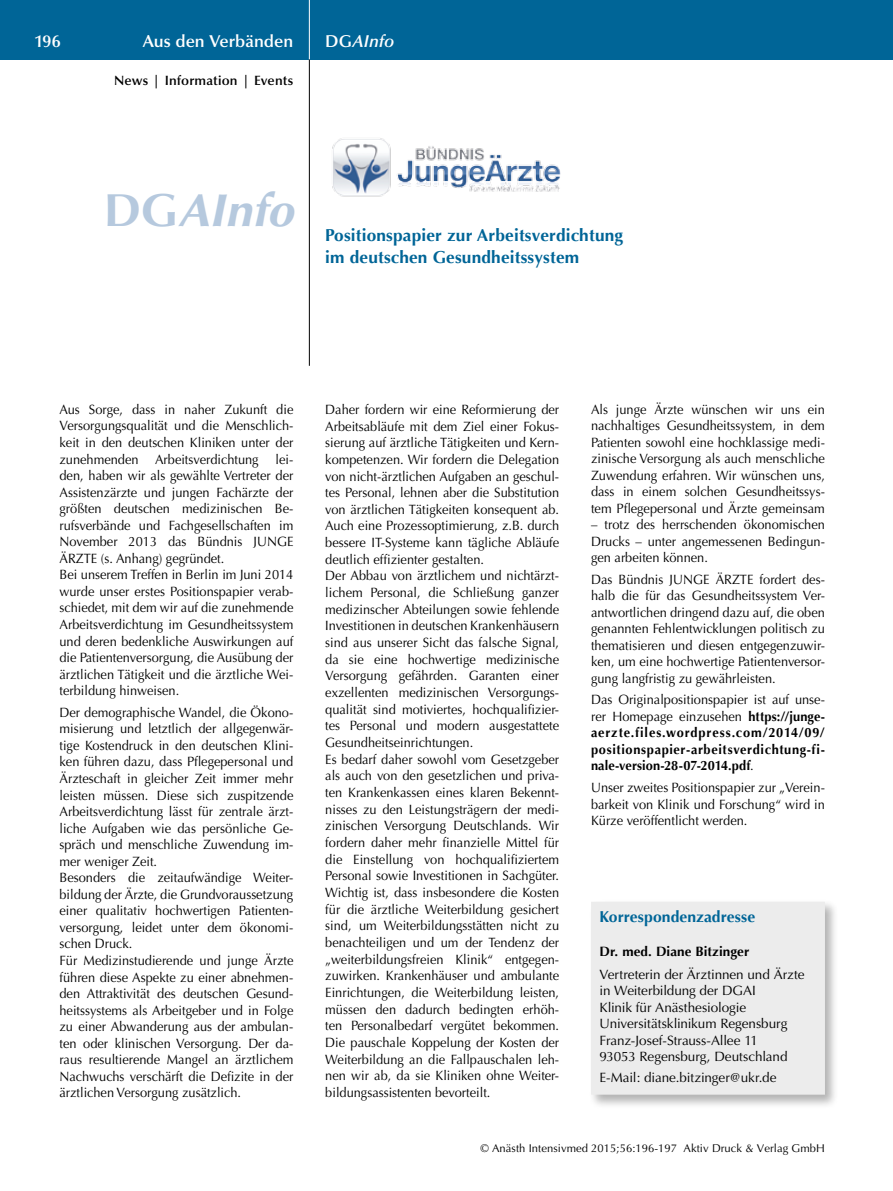
<style>
.page{position:relative;width:893px;height:1191px;background:#fff}
.page>*{position:absolute;margin:0;border:0;box-sizing:border-box;transform-origin:0 0}
.t1{font:italic 700 46.05px "Optima";color:#b6c9de;scale:1.04 1}
.t2{font:700 17.25px/22.5px "Optima";letter-spacing:.01em;color:#006597}
.t3{font:600 17.25px "Optima";color:#fff}
.t4{font:italic 600 17.25px "Optima";color:#fff}
.t5{font:700 15.75px "Optima";color:#006597}
.t6{font:13.5px/16.5px "Optima";color:#000;text-align:justify;scale:.95 1}
.t7{font:13.5px/16.5px "Optima";color:#000}
.t8{font:700 13.5px/16.5px "Optima";letter-spacing:.03em;color:#000;text-align:justify;scale:.95 1}
.t9{font:600 13.5px "Optima";letter-spacing:.01em;color:#000}
.t10{font:700 13.5px "Optima";letter-spacing:.01em;color:#000}
.t11{font:11.25px "Optima";letter-spacing:.005em;color:#000}
.s1{font-style:normal}
.s2{font-weight:400}
</style>
<div class="page">
<div style="left:0;top:0;width:893px;height:60px;background:#006597"></div>
<hr style="left:309px;top:0;width:1px;height:60px;background:#fff">
<hr style="left:309px;top:60px;width:1px;height:306px;background:#000">
<div style="left:589px;top:899px;width:250px;height:210px;background:#000;opacity:.3"></div>
<div style="left:591px;top:901px;width:234px;height:193px;background:#ececec"></div>
<img style="left:332px;top:138px;width:229px;height:59px">
<p class="t3" style="left:34px;top:31px;width:28px">196</p>
<p class="t3" style="left:143px;top:31px;width:152px">Aus den Verbänden</p>
<p class="t4" style="left:325px;top:31px;width:71px"><span class="s1">DG</span>AInfo</p>
<p class="t9" style="left:114px;top:73px;width:181px">News | Information | Events</p>
<h1 class="t1" style="left:104px;top:184px;width:184px"><span class="s1">DG</span>AInfo</h1>
<p class="t2" style="left:325px;top:224px;width:299px">Positionspapier zur Arbeitsverdichtung im deutschen Gesundheitssystem</p>
<p class="t6" style="left:60px;top:401px;width:248px;text-align:left">Aus Sorge, dass in naher Zukunft die Versorgungsqualität und die Menschlich&shy;keit in den deutschen Kliniken unter der zunehmenden Arbeitsverdichtung lei&shy;den, haben wir als gewählte Vertreter der Assistenzärzte und jungen Fachärzte der größten deutschen medizinischen Be&shy;rufsverbände und Fachgesellschaften im November 2013 das Bündnis JUNGE ÄRZTE (s. Anhang) gegründet.<br>Bei unserem Treffen in Berlin im Juni 2014 wurde unser erstes Positionspapier verab&shy;schiedet, mit dem wir auf die zunehmende Arbeitsverdichtung im Gesundheitssystem und deren bedenkliche Auswirkungen auf die Patientenversorgung, die Ausübung der ärztlichen Tätigkeit und die ärztliche Wei&shy;terbildung hinweisen.</p>
<p class="t6" style="left:60px;top:704px;width:248px;text-align:left">Der demographische Wandel, die Ökono&shy;misierung und letztlich der allgegenwär&shy;tige Kostendruck in den deutschen Klini&shy;ken führen dazu, dass Pflegepersonal und Ärzteschaft in gleicher Zeit immer mehr leisten müssen. Diese sich zuspitzende Arbeitsverdichtung lässt für zentrale ärzt&shy;liche Aufgaben wie das persönliche Ge&shy;spräch und menschliche Zuwendung im&shy;mer weniger Zeit.<br>Besonders die zeitaufwändige Weiter&shy;bildung der Ärzte, die Grundvoraussetzung einer qualitativ hochwertigen Patienten&shy;versorgung, leidet unter dem ökonomi&shy;schen Druck.<br>Für Medizinstudierende und junge Ärzte führen diese Aspekte zu einer abnehmen&shy;den Attraktivität des deutschen Gesund&shy;heitssystems als Arbeitgeber und in Folge zu einer Abwanderung aus der ambulan&shy;ten oder klinischen Versorgung. Der da&shy;raus resultierende Mangel an ärztlichem Nachwuchs verschärft die Defizite in der ärztlichen Versorgung zusätzlich.</p>
<p class="t6" style="left:325px;top:401px;width:248px;text-align:left">Daher fordern wir eine Reformierung der Arbeitsabläufe mit dem Ziel einer Fokus&shy;sierung auf ärztliche Tätigkeiten und Kern&shy;kompetenzen. Wir fordern die Delegation von nicht-ärztlichen Aufgaben an geschul&shy;tes Personal, lehnen aber die Substitution von ärztlichen Tätigkeiten konsequent ab.<br>Auch eine Prozessoptimierung, z.B. durch bessere IT-Systeme kann tägliche Abläufe deutlich effizienter gestalten.<br>Der Abbau von ärztlichem und nichtärzt&shy;lichem Personal, die Schließung ganzer medizinscher Abteilungen sowie fehlende Investitionen in deutschen Krankenhäusern sind aus unserer Sicht das falsche Signal, da sie eine hochwertige medizinische Versorgung gefährden. Garanten einer exzellenten medizinischen Versorgungs&shy;qualität sind motiviertes, hochqualifizier&shy;tes Personal und modern ausgestattete Gesundheitseinrichtungen.<br>Es bedarf daher sowohl vom Gesetzgeber als auch von den gesetzlichen und priva&shy;ten Krankenkassen eines klaren Bekennt&shy;nisses zu den Leistungsträgern der medi&shy;zinischen Versorgung Deutschlands. Wir fordern daher mehr finanzielle Mittel für die Einstellung von hochqualifiziertem Personal sowie Investitionen in Sachgüter.<br>Wichtig ist, dass insbesondere die Kosten für die ärztliche Weiterbildung gesichert sind, um Weiterbildungsstätten nicht zu benachteiligen und um der Tendenz der „weiterbildungsfreien Klinik“ entgegen&shy;zuwirken. Krankenhäuser und ambulante Einrichtungen, die Weiterbildung leisten, müssen den dadurch bedingten erhöh&shy;ten Personalbedarf vergütet bekommen.<br>Die pauschale Koppelung der Kosten der Weiterbildung an die Fallpauschalen leh&shy;nen wir ab, da sie Kliniken ohne Weiter&shy;bildungsassistenten bevorteilt.</p>
<p class="t6" style="left:591px;top:401px;width:248px">Als junge Ärzte wünschen wir uns ein nachhaltiges Gesundheitssystem, in dem Patienten sowohl eine hochklassige medi&shy;zinische Versorgung als auch menschliche Zuwendung erfahren. Wir wünschen uns, dass in einem solchen Gesundheitssys&shy;tem Pflegepersonal und Ärzte gemeinsam</p>
<p class="t6" style="left:591px;top:516px;width:248px">– trotz des herrschenden ökonomischen Drucks – unter angemessenen Bedingun&shy;gen arbeiten können.</p>
<p class="t6" style="left:591px;top:571px;width:248px">Das Bündnis JUNGE ÄRZTE fordert des&shy;halb die für das Gesundheitssystem Ver&shy;antwortlichen dringend dazu auf, die oben genannten Fehlentwicklungen politisch zu thematisieren und diesen entgegenzuwir&shy;ken, um eine hochwertige Patientenversor&shy;gung langfristig zu gewährleisten.</p>
<p class="t8" style="left:591px;top:691px;width:248px"><span class="s2">Das Originalpositionspapier ist auf unse&shy;rer Homepage einzusehen</span> https://junge&shy;aerzte.files.wordpress.com/2014/09/ positionspapier-arbeitsverdichtung-fi&shy;nale-version-28-07-2014.pdf<span class="s2">.</span></p>
<p class="t6" style="left:591px;top:779px;width:248px">Unser zweites Positionspapier zur „Verein&shy;barkeit von Klinik und Forschung“ wird in Kürze veröffentlicht werden.</p>
<p class="t5" style="left:600px;top:907px;width:157px">Korrespondenzadresse</p>
<p class="t10" style="left:600px;top:943px;width:151px">Dr. med. Diane Bitzinger</p>
<p class="t7" style="left:600px;top:966px;width:207px">Vertreterin der Ärztinnen und Ärzte in Weiterbildung der DGAI<br>Klinik für Anästhesiologie<br>Universitätsklinikum Regensburg<br>Franz-Josef-Strauss-Allee 11<br>93053 Regensburg, Deutschland</p>
<p class="t7" style="left:600px;top:1069px;width:178px">E-Mail: diane.bitzinger@ukr.de</p>
<p class="t11" style="left:480px;top:1142px;width:346px">© Anästh Intensivmed 2015;56:196-197 Aktiv Druck &amp; Verlag GmbH</p>
</div>
